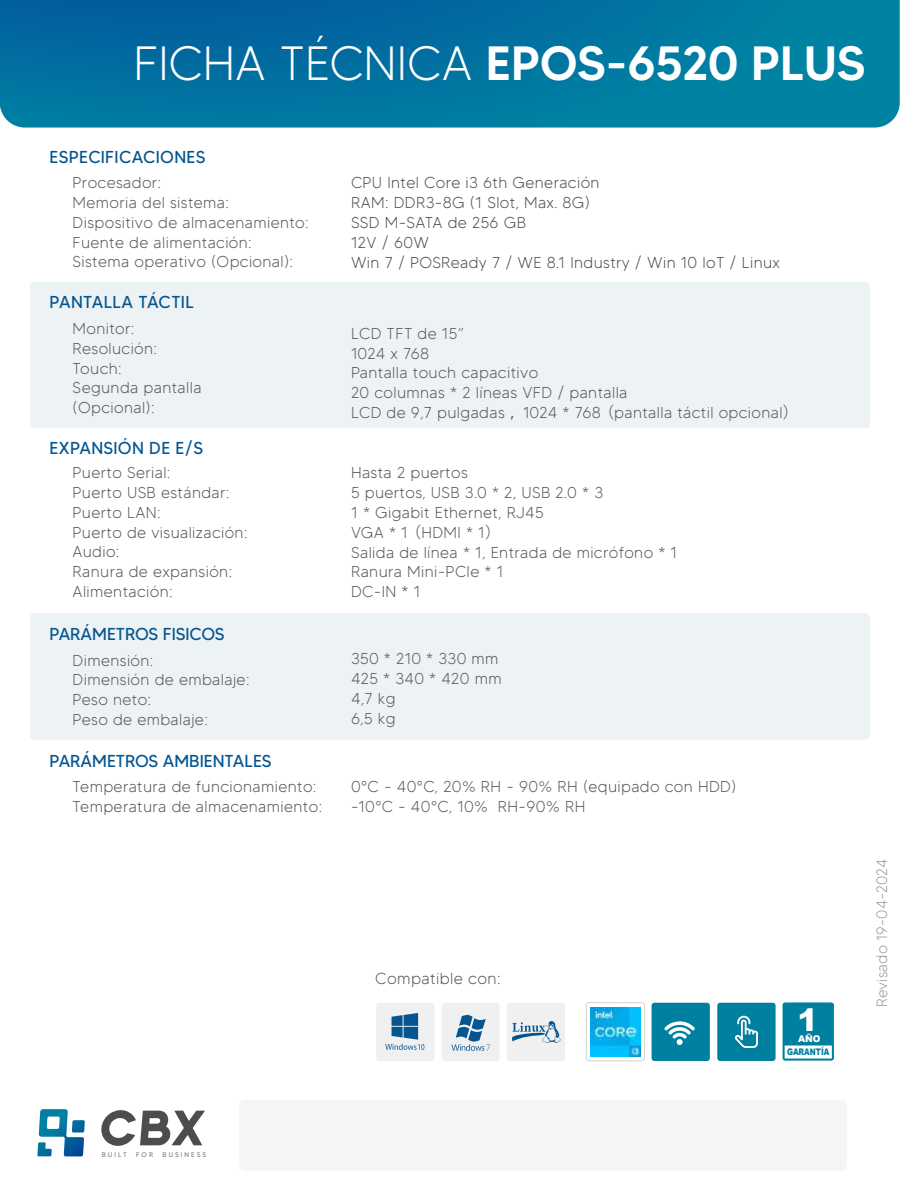
<style>
.page{position:relative;width:900px;height:1193px;background:#fff}
.page>*{position:absolute;margin:0;border:0;box-sizing:border-box;transform-origin:0 0}
.t1{font:500 47.93px "MADETOMMY";letter-spacing:-.01em;color:#fff}
.t2{font:900 31.05px "Arial";color:#fff}
.t3{font:17.32px "MADETOMMY";letter-spacing:.02em;color:#045590}
.t4{font:17.32px "MADETOMMY";color:#045590}
.t5{font:300 15.97px "MADETOMMY";letter-spacing:.025em;color:#575756}
.t6{font:300 15.75px/19.8px "MADETOMMY";letter-spacing:.025em;color:#575756}
.t7{font:300 15.75px/19.8px "MADETOMMY";letter-spacing:.025em;color:#4d4d4d}
.t8{font:300 15.08px "MADETOMMY";letter-spacing:.005em;color:#999}
.t9{font:900 9.22px "Arial";color:#fff}
.t10{font:900 9px "Arial";color:#0080a1;scale:.8 1}
.t11{font:6.75px "MADE Tommy Soft";letter-spacing:.29em;color:#808080}
.s1{font-weight:300}
.s2{font-family:"Koz Go Pr 6 N";font-weight:400}
</style>
<div class="page">
<div style="left:30px;top:282px;width:840px;height:146px;background:#edf3f4;border-radius:4px"></div>
<div style="left:30px;top:613px;width:840px;height:126px;background:#edf3f4;border-radius:4px"></div>
<svg style="left:0;top:0;width:900px;height:128px;background:#0275a1"></svg>
<img style="left:591px;top:1007px;width:49px;height:49px">
<div style="left:586px;top:1002px;width:59px;height:59px;border:1px solid #d3d3d3;border-radius:3px"></div>
<div style="left:441px;top:1002px;width:59px;height:59px;background:#f0f0f0;border-radius:3px"></div>
<div style="left:376px;top:1002px;width:58px;height:59px;background:#f0f0f0;border-radius:3px"></div>
<div style="left:507px;top:1002px;width:58px;height:59px;background:#f0f0f0;border-radius:3px"></div>
<svg style="left:512px;top:1021px;width:49px;height:22px"></svg>
<div style="left:717px;top:1002px;width:59px;height:59px;background:#0080a1;border-radius:3px"></div>
<svg style="left:735px;top:1015px;width:23px;height:33px"></svg>
<div style="left:652px;top:1002px;width:58px;height:59px;background:#0080a1;border-radius:3px"></div>
<svg style="left:385px;top:1013px;width:39px;height:36px"></svg>
<svg style="left:451px;top:1015px;width:39px;height:35px"></svg>
<div style="left:239px;top:1099px;width:608px;height:72px;background:#f5f5f5;border-radius:6px"></div>
<svg style="left:783px;top:1002px;width:51px;height:58px"></svg>
<svg style="left:101px;top:1110px;width:104px;height:35px"></svg>
<svg style="left:37px;top:1109px;width:48px;height:47px"></svg>
<svg style="left:664px;top:1021px;width:31px;height:24px"></svg>
<h1 class="t1" style="left:133px;top:33px;width:734px"><span class="s1">FICHA TÉCNICA</span> EPOS-6520 PLUS</h1>
<p class="t3" style="left:50px;top:146px;width:157px">ESPECIFICACIONES</p>
<p class="t6" style="left:73px;top:173px;width:238px">Procesador:<br>Memoria del sistema:<br>Dispositivo de almacenamiento:<br>Fuente de alimentación:<br>Sistema operativo (Opcional):</p>
<p class="t3" style="left:50px;top:292px;width:146px">PANTALLA TÁCTIL</p>
<p class="t6" style="left:73px;top:318px;width:130px">Monitor:<br>Resolución:<br>Touch:<br>Segunda pantalla (Opcional):</p>
<p class="t3" style="left:50px;top:438px;width:155px">EXPANSIÓN DE E/S</p>
<p class="t6" style="left:73px;top:463px;width:176px">Puerto Serial:<br>Puerto USB estándar:<br>Puerto LAN:<br>Puerto de visualización:<br>Audio:<br>Ranura de expansión:<br>Alimentación:</p>
<p class="t4" style="left:50px;top:623px;width:176px">PARÁMETROS FISICOS</p>
<p class="t6" style="left:73px;top:650px;width:178px">Dimensión:<br>Dimensión de embalaje:<br>Peso neto:<br>Peso de embalaje:</p>
<p class="t4" style="left:50px;top:750px;width:223px">PARÁMETROS AMBIENTALES</p>
<p class="t6" style="left:73px;top:776px;width:251px">Temperatura de funcionamiento:<br>Temperatura de almacenamiento:</p>
<p class="t7" style="left:351px;top:173px;width:431px">CPU Intel Core i3 6th Generación<br>RAM: DDR3-8G (1 Slot, Max. 8G)<br>SSD M-SATA de 256 GB<br>12V / 60W<br>Win 7 / POSReady 7 / WE 8.1 Industry / Win 10 IoT / Linux</p>
<p class="t6" style="left:351px;top:323px;width:449px">LCD TFT de 15”<br>1024 x 768<br>Pantalla touch capacitivo<br>20 columnas * 2 líneas VFD / pantalla<br>LCD de 9,7 pulgadas <span class="s2">，</span>1024 * 768 <span class="s2">（</span>pantalla táctil opcional<span class="s2">）</span></p>
<p class="t6" style="left:351px;top:463px;width:328px">Hasta 2 puertos<br>5 puertos, USB 3.0 * 2, USB 2.0 * 3<br>1 * Gigabit Ethernet, RJ45<br>VGA * 1 <span class="s2">（</span>HDMI * 1<span class="s2">）<br></span>Salida de línea * 1, Entrada de micrófono * 1<br>Ranura Mini-PCIe * 1<br>DC-IN * 1</p>
<p class="t6" style="left:351px;top:648px;width:152px">350 * 210 * 330 mm<br>425 * 340 * 420 mm<br>4,7 kg<br>6,5 kg</p>
<p class="t6" style="left:351px;top:776px;width:387px">0°C - 40°C, 20% RH - 90% RH (equipado con HDD) -10°C - 40°C, 10% RH-90% RH</p>
<p class="t5" style="left:375px;top:969px;width:127px">Compatible con:</p>
<h2 class="t2" style="left:797px;top:997px;width:22px">1</h2>
<p class="t9" style="left:798px;top:1031px;width:24px">AÑO</p>
<p class="t10" style="left:787px;top:1045px;width:55px">GARANTÍA</p>
<p class="t8" style="left:873px;top:1007px;width:150px;rotate:-90deg">Revisado 19-04-2024</p>
<p class="t11" style="left:102px;top:1150px;width:26px">BUILT</p>
<p class="t11" style="left:136px;top:1150px;width:18px">FOR</p>
<p class="t11" style="left:163px;top:1150px;width:45px">BUSINESS</p>
</div>
